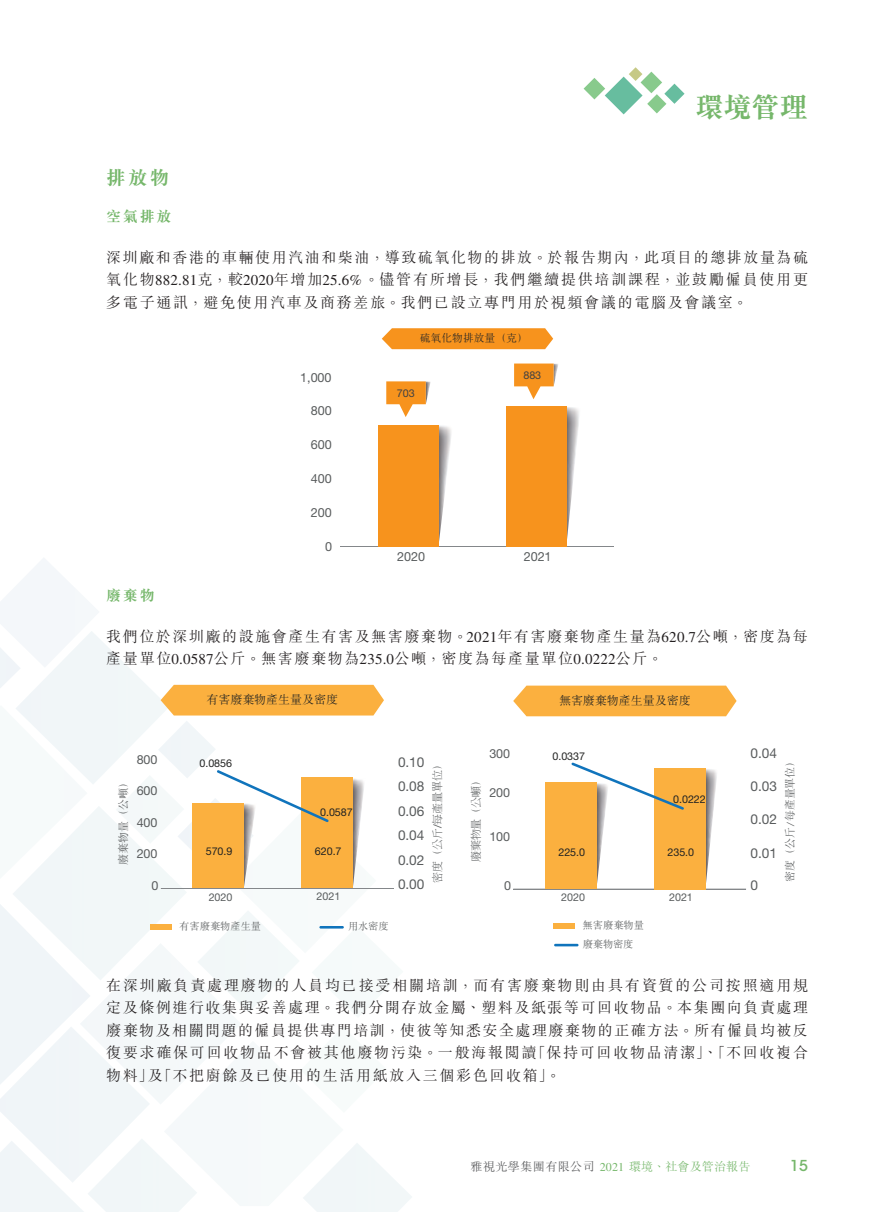
<style>
.page{position:relative;width:893px;height:1212px;background:#fff}
.page>*{position:absolute;margin:0;border:0;box-sizing:border-box;transform-origin:0 0}
.t1{font:700 28.5px "M Sung HK";color:#76b76b}
._03_H1{font:700 19.5px "M Sung HK";color:#76b76b}
._01_Body_Text{font:300 15px/22.5px "M Sung HK";letter-spacing:.11em;color:#231f20;text-align:justify}
._04___H2{font:700 15px "M Sung HK";letter-spacing:.11em;color:#76b76b}
.t2{font:500 15px "ITC Avant Garde Std";color:#76b76b}
.t3{font:13.65px "Helvetica Neue LT Std";letter-spacing:-.005em;color:#595c5d}
.t4{font:12.6px "Helvetica Neue LT Std";letter-spacing:-.005em;color:#595c5d}
.t5{font:12.6px "Helvetica Neue LT Std";letter-spacing:-.005em;color:#585c5d}
.t6{font:12.45px "Helvetica Neue LT Std";letter-spacing:-.005em;color:#595c5d}
.t7{font:300 12px "M Sung HK";letter-spacing:.035em;color:#57585a}
.t8{font:12px "M Sung HK Light E Ten B5 H";letter-spacing:-.005em;color:#222322}
.t9{font:10.95px "M Sung HK Light E Ten B5 H";letter-spacing:-.005em;color:#595c5d}
.t10{font:10.95px "Adobe Ming Std Light E Ten B5 H";letter-spacing:-.005em;color:#595c5d}
.t11{font:10.8px "Helvetica Neue LT Std";letter-spacing:-.005em;color:#222322}
.t12{font:10.8px "Helvetica Neue LT Std";letter-spacing:-.005em;color:#585c5d}
.t13{font:10.8px "M Sung HK Light E Ten B5 H";color:#262626}
.t14{font:10.8px "Helvetica Neue LT Std";letter-spacing:-.005em;color:#414143}
.t15{font:10.2px "M Sung HK Light E Ten B5 H";color:#595c5d}
.s1{font-family:"Times LT Std";font-weight:400}
.s2{font-family:"M Sung HK Light E Ten B5 H"}
.s3{font-family:"Helvetica Neue LT Std"}
.s4{font-family:"Times LT Std";font-weight:400;color:#76b76b}
.s5{color:#76b76b}
</style>
<div class="page">
<svg style="left:584px;top:67px;width:100px;height:47px"></svg>
<hr style="left:341px;top:546px;width:273px;height:1px;background:#84878a">
<img style="left:439px;top:425px;width:12px;height:116px">
<div style="left:378px;top:425px;width:61px;height:121px;background:#f7931d"></div>
<img style="left:566px;top:407px;width:13px;height:139px">
<div style="left:506px;top:406px;width:60px;height:140px;background:#f7931d"></div>
<img style="left:426px;top:381px;width:5px;height:22px">
<svg style="left:386px;top:381px;width:40px;height:36px"></svg>
<img style="left:554px;top:364px;width:4px;height:20px">
<svg style="left:514px;top:363px;width:40px;height:36px"></svg>
<svg style="left:382px;top:328px;width:171px;height:21px;background:#f7992a"></svg>
<svg style="left:0;top:558px;width:412px;height:654px"></svg>
<div style="left:553px;top:923px;width:22px;height:6px;background:#fbb03f"></div>
<hr style="left:554px;top:944px;width:24px;height:2px;background:#1074bc">
<hr style="left:513px;top:889px;width:233px;height:1px;background:#84878a">
<img style="left:597px;top:810px;width:12px;height:79px">
<div style="left:545px;top:782px;width:52px;height:107px;background:#fbb03f"></div>
<img style="left:706px;top:769px;width:12px;height:120px">
<div style="left:654px;top:768px;width:52px;height:121px;background:#fbb03f"></div>
<div style="left:513px;top:686px;width:224px;height:30px;background:#fbb03f"></div>
<svg style="left:571px;top:762px;width:113px;height:48px"></svg>
<h1 class="t1" style="left:695px;top:93px;width:114px">環境管理</h1>
<p class="_03_H1" style="left:106px;top:168px;width:64px">排放物</p>
<p class="_04___H2" style="left:106px;top:209px;width:67px">空氣排放</p>
<p class="_01_Body_Text" style="left:106px;top:245px;width:703px">深圳廠和香港的車輛使用汽油和柴油，導致硫氧化物的排放。於報告期內，此項目的總排放量為硫氧化物<span class="s1">882.81</span>克，較<span class="s1">2020</span>年增加<span class="s1">25.6%</span>。儘管有所增長，我們繼續提供培訓課程，並鼓勵僱員使用更多電子通訊，避免使用汽車及商務差旅。我們已設立專門用於視頻會議的電腦及會議室。</p>
<p class="t4" style="left:300px;top:370px;width:33px">1,000</p>
<p class="t4" style="left:311px;top:403px;width:22px">800</p>
<p class="t4" style="left:311px;top:437px;width:22px">600</p>
<p class="t4" style="left:311px;top:471px;width:22px">400</p>
<p class="t4" style="left:311px;top:505px;width:22px">200</p>
<p class="t4" style="left:325px;top:539px;width:9px">0</p>
<p class="t13" style="left:420px;top:331px;width:109px">硫氧化物排放量（克）</p>
<p class="t14" style="left:397px;top:387px;width:19px">703</p>
<p class="t14" style="left:523px;top:369px;width:19px">883</p>
<p class="t5" style="left:397px;top:549px;width:29px">2020</p>
<p class="t5" style="left:524px;top:549px;width:29px">2021</p>
<p class="_04___H2" style="left:106px;top:588px;width:50px">廢棄物</p>
<p class="_01_Body_Text" style="left:106px;top:624px;width:703px">我們位於深圳廠的設施會產生有害及無害廢棄物。<span class="s1">2021</span>年有害廢棄物產生量為<span class="s1">620.7</span>公噸，密度為每產量單位<span class="s1">0.0587</span>公斤。無害廢棄物為<span class="s1">235.0</span>公噸，密度為每產量單位<span class="s1">0.0222</span>公斤。</p>
<p class="t9" style="left:116px;top:864px;width:89px;rotate:-90deg">廢棄物量（公噸）</p>
<p class="t6" style="left:137px;top:752px;width:22px">800</p>
<p class="t6" style="left:137px;top:783px;width:22px">600</p>
<p class="t6" style="left:137px;top:815px;width:22px">400</p>
<p class="t6" style="left:137px;top:847px;width:22px">200</p>
<p class="t6" style="left:152px;top:878px;width:8px">0</p>
<p class="t8" style="left:206px;top:691px;width:133px">有害廢棄物產生量及密度</p>
<p class="t8" style="left:559px;top:692px;width:133px">無害廢棄物產生量及密度</p>
<p class="t11" style="left:199px;top:757px;width:34px">0.0856</p>
<p class="t11" style="left:320px;top:806px;width:34px">0.0587</p>
<p class="t11" style="left:206px;top:845px;width:28px">570.9</p>
<p class="t11" style="left:315px;top:845px;width:28px">620.7</p>
<p class="t3" style="left:398px;top:754px;width:28px">0.10</p>
<p class="t3" style="left:398px;top:778px;width:28px">0.08</p>
<p class="t3" style="left:398px;top:803px;width:28px">0.06</p>
<p class="t3" style="left:398px;top:827px;width:28px">0.04</p>
<p class="t3" style="left:398px;top:852px;width:28px">0.02</p>
<p class="t3" style="left:398px;top:876px;width:28px">0.00</p>
<p class="t10" style="left:431px;top:883px;width:125px;rotate:-90deg">密度<span class="s2">（</span>公斤<span class="s3">/</span>每產量單位<span class="s2">）</span></p>
<p class="t6" style="left:489px;top:746px;width:22px">300</p>
<p class="t10" style="left:470px;top:862px;width:89px;rotate:-90deg">廢棄物量<span class="s2">（</span>公噸<span class="s2">）</span></p>
<p class="t6" style="left:489px;top:785px;width:22px">200</p>
<p class="t6" style="left:489px;top:829px;width:22px">100</p>
<p class="t6" style="left:504px;top:878px;width:8px">0</p>
<p class="t11" style="left:553px;top:750px;width:34px">0.0337</p>
<p class="t11" style="left:673px;top:793px;width:34px">0.0222</p>
<p class="t11" style="left:558px;top:845px;width:28px">225.0</p>
<p class="t11" style="left:668px;top:846px;width:28px">235.0</p>
<p class="t12" style="left:209px;top:890px;width:25px">2020</p>
<p class="t12" style="left:317px;top:890px;width:25px">2021</p>
<p class="t12" style="left:561px;top:891px;width:25px">2020</p>
<p class="t12" style="left:669px;top:891px;width:25px">2021</p>
<p class="t15" style="left:179px;top:919px;width:83px">有害廢棄物產生量</p>
<p class="t15" style="left:348px;top:919px;width:42px">用水密度</p>
<p class="t15" style="left:583px;top:918px;width:63px">無害廢棄物量</p>
<p class="t15" style="left:583px;top:937px;width:52px">廢棄物密度</p>
<p class="t3" style="left:751px;top:745px;width:28px">0.04</p>
<p class="t3" style="left:751px;top:778px;width:28px">0.03</p>
<p class="t3" style="left:751px;top:811px;width:28px">0.02</p>
<p class="t3" style="left:751px;top:845px;width:28px">0.01</p>
<p class="t3" style="left:751px;top:877px;width:9px">0</p>
<p class="t9" style="left:782px;top:881px;width:127px;rotate:-90deg">密度（公斤/每產量單位）</p>
<p class="_01_Body_Text" style="left:106px;top:973px;width:703px">在深圳廠負責處理廢物的人員均已接受相關培訓，而有害廢棄物則由具有資質的公司按照適用規定及條例進行收集與妥善處理。我們分開存放金屬、塑料及紙張等可回收物品。本集團向負責處理廢棄物及相關問題的僱員提供專門培訓，使彼等知悉安全處理廢棄物的正確方法。所有僱員均被反復要求確保可回收物品不會被其他廢物污染。一般海報閱讀「保持可回收物品清潔」、「不回收複合物料」及「不把廚餘及已使用的生活用紙放入三個彩色回收箱」。</p>
<p class="t7" style="left:471px;top:1158px;width:281px">雅視光學集團有限公司 <span class="s4">2021</span> <span class="s5">環境、社會及管治報告</span></p>
<p class="t2" style="left:790px;top:1156px;width:19px">15</p>
</div>
